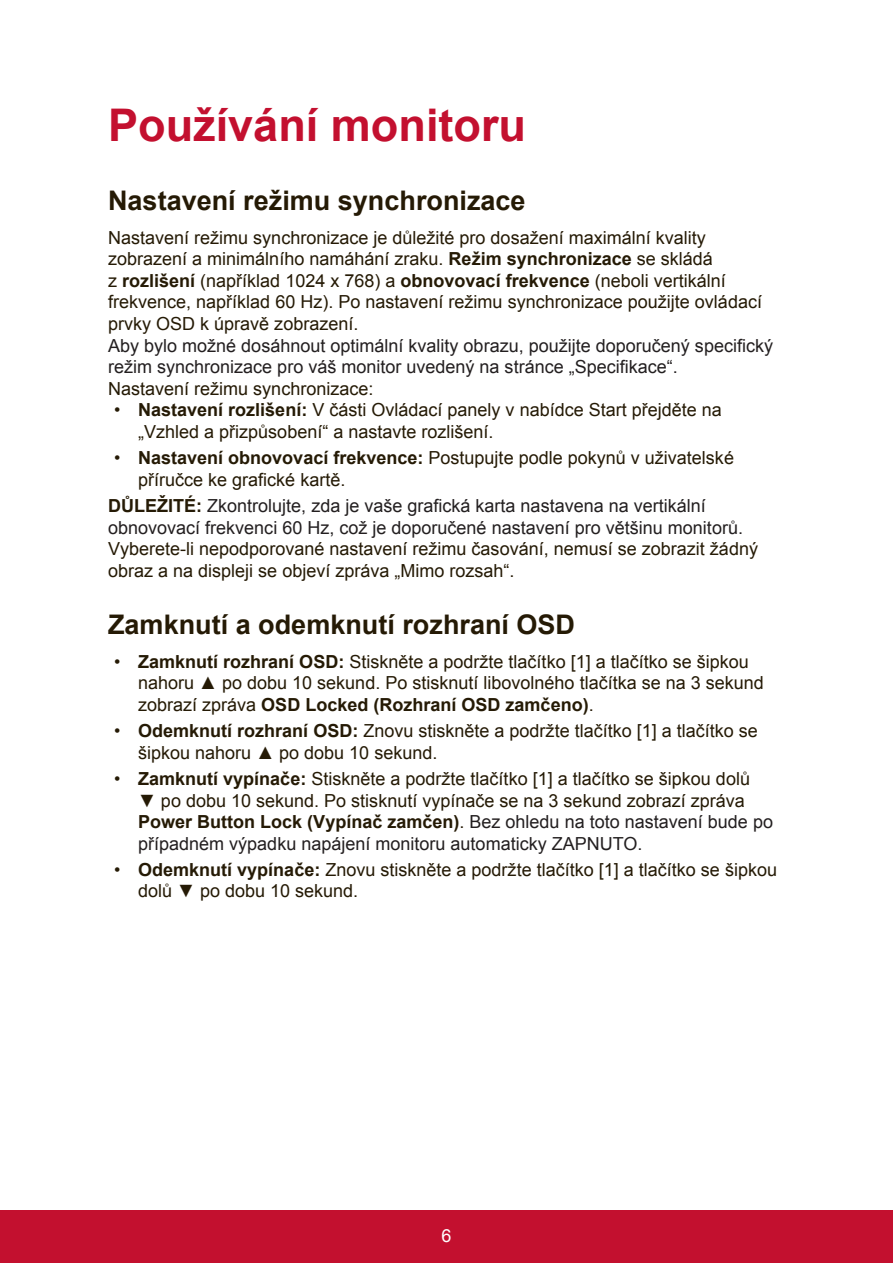
<style>
.page{position:relative;width:893px;height:1263px;background:#fff}
.page>*{position:absolute;margin:0;border:0;box-sizing:border-box;transform-origin:0 0}
.t1{font:700 45px "Arial";color:#c3102f}
.t2{font:700 27px "Arial";color:#251a05}
.t3{font:18px/21.6px "Arial";color:#251a05}
.t4{font:18px/21.6px "Arial";color:#231f20}
.t5{font:18px "Arial";color:#fff}
.s1{font-weight:700}
.s2{font-weight:700;color:#251a05}
.s3{color:#251a05}
</style>
<div class="page">
<div style="left:0;top:1210px;width:892px;height:53px;background:#c3102f"></div>
<h1 class="t1" style="left:108px;top:95px;width:419px">Používání monitoru</h1>
<h2 class="t2" style="left:108px;top:182px;width:419px">Nastavení režimu synchronizace</h2>
<p class="t3" style="left:108px;top:227px;width:655px">Nastavení režimu synchronizace je důležité pro dosažení maximální kvality zobrazení a minimálního namáhání zraku. <span class="s1">Režim synchronizace</span> se skládá<br>z <span class="s1">rozlišení</span> (například 1024 x 768) a <span class="s1">obnovovací frekvence</span> (neboli vertikální frekvence, například 60 Hz). Po nastavení režimu synchronizace použijte ovládací prvky OSD k úpravě zobrazení.</p>
<p class="t4" style="left:108px;top:335px;width:666px">Aby bylo možné dosáhnout optimální kvality obrazu, použijte doporučený specifický režim synchronizace pro váš monitor uvedený na stránce „Specifikace“.</p>
<p class="t3" style="left:108px;top:378px;width:267px">Nastavení režimu synchronizace:</p>
<p class="t3" style="left:138px;top:399px;width:585px;text-indent:-24px">• <span class="s1">Nastavení rozlišení:</span> V části Ovládací panely v nabídce Start přejděte na „Vzhled a přizpůsobení“ a nastavte rozlišení.</p>
<p class="t3" style="left:138px;top:447px;width:597px;text-indent:-24px">• <span class="s1">Nastavení obnovovací frekvence:</span> Postupujte podle pokynů v uživatelské příručce ke grafické kartě.</p>
<p class="t4" style="left:108px;top:495px;width:636px"><span class="s2">DŮLEŽITÉ:</span> Zkontrolujte, zda je vaše grafická karta nastavena na vertikální obnovovací frekvenci 60 Hz, což je doporučené nastavení pro většinu monitorů.</p>
<p class="t3" style="left:108px;top:538px;width:651px">Vyberete-li nepodporované nastavení režimu časování, nemusí se zobrazit žádný obraz a na displeji se objeví zpráva „Mimo rozsah“.</p>
<h2 class="t2" style="left:108px;top:607px;width:468px">Zamknutí a odemknutí rozhraní OSD</h2>
<p class="t3" style="left:138px;top:651px;width:627px;text-indent:-24px">• <span class="s1">Zamknutí rozhraní OSD:</span> Stiskněte a podržte tlačítko [1] a tlačítko se šipkou nahoru ▲ po dobu 10 sekund. Po stisknutí libovolného tlačítka se na 3 sekund zobrazí zpráva <span class="s1">OSD Locked (Rozhraní OSD zamčeno)</span>.</p>
<p class="t3" style="left:138px;top:720px;width:621px;text-indent:-24px">• <span class="s1">Odemknutí rozhraní OSD:</span> Znovu stiskněte a podržte tlačítko [1] a tlačítko se šipkou nahoru ▲ po dobu 10 sekund.</p>
<p class="t3" style="left:114px;top:768px;width:637px">• <span class="s1">Zamknutí vypínače:</span> Stiskněte a podržte tlačítko [1] a tlačítko se šipkou dolů</p>
<p class="t4" style="left:138px;top:789px;width:636px"><span class="s3">▼ po dobu 10 sekund. Po stisknutí vypínače se na 3 sekund zobrazí zpráva<br></span><span class="s2">Power Button Lock (Vypínač zamčen)</span><span class="s3">.</span> Bez ohledu na toto nastavení bude po případném výpadku napájení monitoru automaticky zapnuto</p>
<p class="t4" style="left:637px;top:832px;width:7px">.</p>
<p class="t3" style="left:138px;top:859px;width:640px;text-indent:-24px">• <span class="s1">Odemknutí vypínače:</span> Znovu stiskněte a podržte tlačítko [1] a tlačítko se šipkou dolů ▼ po dobu 10 sekund.</p>
<p class="t5" style="left:441px;top:1223px;width:12px">6</p>
</div>
